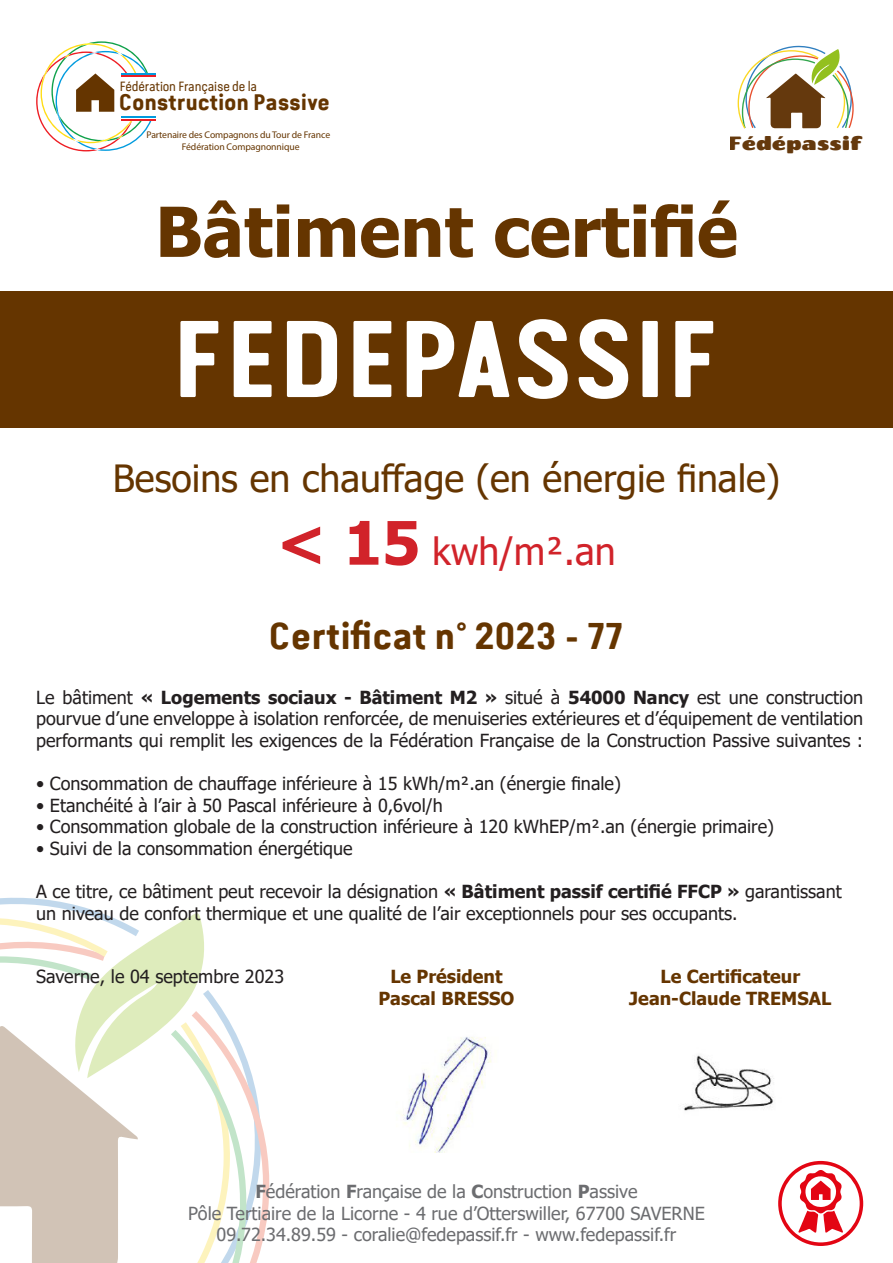
<style>
.page{position:relative;width:893px;height:1263px;background:#fff}
.page>*{position:absolute;margin:0;border:0;box-sizing:border-box;transform-origin:0 0}
.t1{font:700 109.5px "Van Condensed Pro";color:#fff}
.t2{font:700 69px "Tahoma";color:#653500}
.t3{font:37.5px "Tahoma";color:#653500}
.t4{font:700 37.5px "Van Condensed Pro";color:#653500}
.t5{font:37.5px "Tahoma";color:#d1232a}
.t6{font:700 22.65px "Van Condensed Pro";letter-spacing:-.01em;color:#653500}
.t7{font:19.2px "Chango";color:#65390d}
.t8{font:18px/21.6px "Tahoma";color:#231f20;text-align:justify}
.t9{font:18px/21.6px "Tahoma";color:#6c6d70;text-align:center}
.t10{font:700 18px/21.6px "Tahoma";color:#653500;text-align:center}
.t11{font:13.5px "Van Condensed Pro";letter-spacing:-.015em;color:#653500}
.t12{font:9.75px/11.7px "Myriad Pro";letter-spacing:-.01em;color:#653500;text-align:center}
.s1{font-weight:700;font-size:60px}
.s2{font-weight:700}
</style>
<div class="page">
<div style="left:0;top:291px;width:893px;height:136px;background:#653500"></div>
<svg style="left:36px;top:41px;width:116px;height:110px"></svg>
<hr style="left:122px;top:73px;width:34px;height:1px;background:#009bde">
<hr style="left:122px;top:75px;width:34px;height:1px;background:#ee1d23">
<hr style="left:122px;top:117px;width:34px;height:1px;background:#009bde">
<hr style="left:122px;top:119px;width:34px;height:1px;background:#ee1d23">
<svg style="left:737px;top:45px;width:117px;height:84px"></svg>
<svg style="left:778px;top:1161px;width:85px;height:85px"></svg>
<svg style="left:0;top:897px;width:98px;height:15px"></svg>
<svg style="left:0;top:912px;width:270px;height:351px"></svg>
<img style="left:401px;top:1037px;width:90px;height:116px">
<img style="left:683px;top:1055px;width:91px;height:56px">
<p class="t11" style="left:120px;top:77px;width:139px">Fédération Française de la</p>
<p class="t6" style="left:119px;top:86px;width:213px">Construction Passive</p>
<p class="t12" style="left:147px;top:129px;width:185px">Partenaire des Compagnons du Tour de France<br>Fédération Compagnonnique</p>
<p class="t7" style="left:726px;top:131px;width:137px">Fédépassif</p>
<p class="t2" style="left:155px;top:183px;width:584px">Bâtiment certifié</p>
<p class="t1" style="left:172px;top:277px;width:550px">FEDEPASSIF</p>
<p class="t3" style="left:113px;top:453px;width:669px">Besoins en chauffage (en énergie finale)</p>
<p class="t5" style="left:277px;top:526px;width:340px"><span class="s1">&lt; 15</span> kwh/m².an</p>
<p class="t4" style="left:268px;top:608px;width:356px">Certificat n° 2023 - 77</p>
<p class="t8" style="left:36px;top:687px;width:829px">Le bâtiment <span class="s2">« Logements sociaux - Bâtiment M2 »</span> situé à <span class="s2">54000 Nancy</span> est une construction pourvue d’une enveloppe à isolation renforcée, de menuiseries extérieures et d’équipement de ventilation performants qui remplit les exigences de la Fédération Française de la Construction Passive suivantes :</p>
<p class="t8" style="left:36px;top:774px;width:586px">• Consommation de chauffage inférieure à 15 kWh/m².an (énergie finale)</p>
<p class="t8" style="left:36px;top:795px;width:408px">• Etanchéité à l’air à 50 Pascal inférieure à 0,6vol/h</p>
<p class="t8" style="left:36px;top:817px;width:739px">• Consommation globale de la construction inférieure à 120 kWhEP/m².an (énergie primaire)</p>
<p class="t8" style="left:36px;top:839px;width:318px">• Suivi de la consommation énergétique</p>
<p class="t8" style="left:36px;top:882px;width:807px">A ce titre, ce bâtiment peut recevoir la désignation <span class="s2">« Bâtiment passif certifié FFCP »</span> garantissant un niveau de confort thermique et une qualité de l’air exceptionnels pour ses occupants.</p>
<p class="t8" style="left:36px;top:967px;width:250px">Saverne, le 04 septembre 2023</p>
<p class="t10" style="left:378px;top:967px;width:137px">Le Président<br>Pascal BRESSO</p>
<p class="t10" style="left:629px;top:967px;width:204px">Le Certificateur<br>Jean-Claude TREMSAL</p>
<p class="t9" style="left:188px;top:1182px;width:518px"><span class="s2">F</span>édération <span class="s2">F</span>rançaise de la <span class="s2">C</span>onstruction <span class="s2">P</span>assive<br>Pôle Tertiaire de la Licorne - 4 rue d’Otterswiller, 67700 SAVERNE<br>09.72.34.89.59 - coralie@fedepassif.fr - www.fedepassif.fr</p>
</div>
